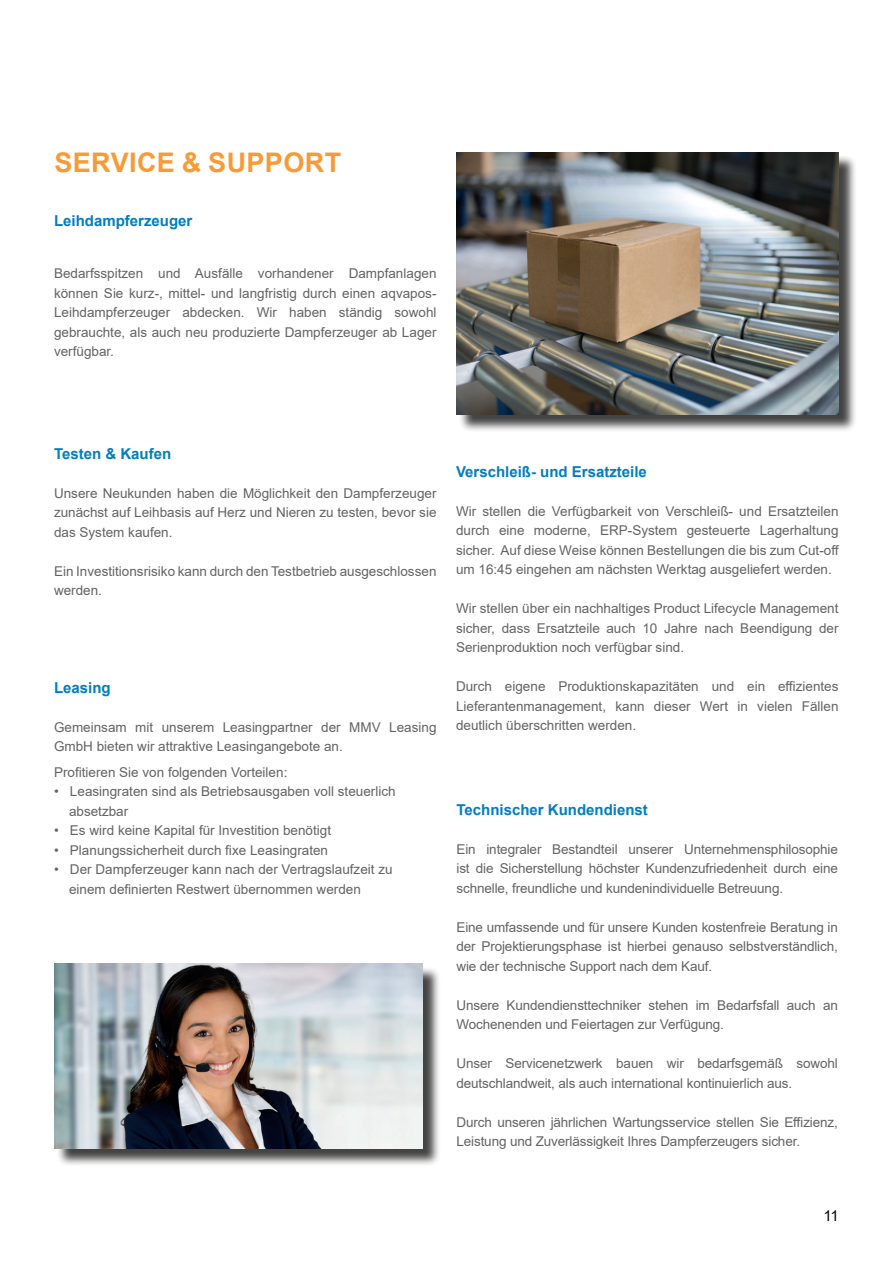
<style>
.page{position:relative;width:893px;height:1263px;background:#fff}
.page>*{position:absolute;margin:0;border:0;box-sizing:border-box;transform-origin:0 0}
.t1{font:700 27px "Arial";letter-spacing:.015em;color:#f89a35}
.t2{font:700 15px "Arial";color:#007ec0}
.t3{font:15px "Arial";color:#040503}
.t4{font:13.5px/19.5px "Arial";color:#636366;text-align:justify}
</style>
<div class="page">
<div style="left:458px;top:154px;width:399px;height:279px;background:#040503;opacity:.75"></div>
<img style="left:456px;top:152px;width:382px;height:262px">
<div style="left:56px;top:966px;width:385px;height:201px;background:#040503;opacity:.75"></div>
<img style="left:54px;top:964px;width:368px;height:184px">
<h1 class="t1" style="left:54px;top:144px;width:288px">SERVICE &amp; SUPPORT</h1>
<p class="t2" style="left:54px;top:210px;width:140px">Leihdampferzeuger</p>
<p class="t4" style="left:54px;top:264px;width:384px">Bedarfsspitzen und Ausfälle vorhandener Dampfanlagen können Sie kurz-, mittel- und langfristig durch einen aqvapos-Leihdampferzeuger abdecken. Wir haben ständig sowohl gebrauchte, als auch neu produzierte Dampferzeuger ab Lager verfügbar.</p>
<p class="t2" style="left:54px;top:443px;width:119px">Testen &amp; Kaufen</p>
<p class="t4" style="left:54px;top:483px;width:384px">Unsere Neukunden haben die Möglichkeit den Dampferzeuger zunächst auf Leihbasis auf Herz und Nieren zu testen, bevor sie das System kaufen.</p>
<p class="t4" style="left:54px;top:561px;width:384px">Ein Investitionsrisiko kann durch den Testbetrieb ausgeschlossen werden.</p>
<p class="t2" style="left:54px;top:677px;width:58px">Leasing</p>
<p class="t4" style="left:54px;top:717px;width:384px">Gemeinsam mit unserem Leasingpartner der MMV Leasing<br>GmbH bieten wir attraktive Leasingangebote an.</p>
<p class="t4" style="left:54px;top:762px;width:235px">Profitieren Sie von folgenden Vorteilen:</p>
<p class="t4" style="left:69px;top:781px;width:328px;text-indent:-15px">• Leasingraten sind als Betriebsausgaben voll steuerlich absetzbar</p>
<p class="t4" style="left:54px;top:820px;width:279px">• Es wird keine Kapital für Investition benötigt</p>
<p class="t4" style="left:54px;top:840px;width:276px">• Planungssicherheit durch fixe Leasingraten</p>
<p class="t4" style="left:69px;top:859px;width:325px;text-indent:-15px">• Der Dampferzeuger kann nach der Vertragslaufzeit zu einem definierten Restwert übernommen werden</p>
<p class="t2" style="left:456px;top:461px;width:192px">Verschleiß- und Ersatzteile</p>
<p class="t4" style="left:456px;top:501px;width:384px">Wir stellen die Verfügbarkeit von Verschleiß- und Ersatzteilen durch eine moderne, ERP-System gesteuerte Lagerhaltung sicher. Auf diese Weise können Bestellungen die bis zum Cut-off um 16:45 eingehen am nächsten Werktag ausgeliefert werden.</p>
<p class="t4" style="left:456px;top:599px;width:384px">Wir stellen über ein nachhaltiges Product Lifecycle Management sicher, dass Ersatzteile auch 10 Jahre nach Beendigung der Serienproduktion noch verfügbar sind.</p>
<p class="t4" style="left:456px;top:677px;width:384px">Durch eigene Produktionskapazitäten und ein effizientes Lieferantenmanagement, kann dieser Wert in vielen Fällen deutlich überschritten werden.</p>
<p class="t2" style="left:456px;top:799px;width:193px">Technischer Kundendienst</p>
<p class="t4" style="left:456px;top:839px;width:383px">Ein integraler Bestandteil unserer Unternehmensphilosophie ist die Sicherstellung höchster Kundenzufriedenheit durch eine schnelle, freundliche und kundenindividuelle Betreuung.</p>
<p class="t4" style="left:456px;top:917px;width:383px">Eine umfassende und für unsere Kunden kostenfreie Beratung in der Projektierungsphase ist hierbei genauso selbstverständlich, wie der technische Support nach dem Kauf.</p>
<p class="t4" style="left:456px;top:995px;width:383px">Unsere Kundendiensttechniker stehen im Bedarfsfall auch an<br>Wochenenden und Feiertagen zur Verfügung.</p>
<p class="t4" style="left:456px;top:1054px;width:383px">Unser Servicenetzwerk bauen wir bedarfsgemäß sowohl deutschlandweit, als auch international kontinuierlich aus.</p>
<p class="t4" style="left:456px;top:1112px;width:383px">Durch unseren jährlichen Wartungsservice stellen Sie Effizienz,<br>Leistung und Zuverlässigkeit Ihres Dampferzeugers sicher.</p>
<p class="t3" style="left:823px;top:1206px;width:17px">11</p>
</div>
